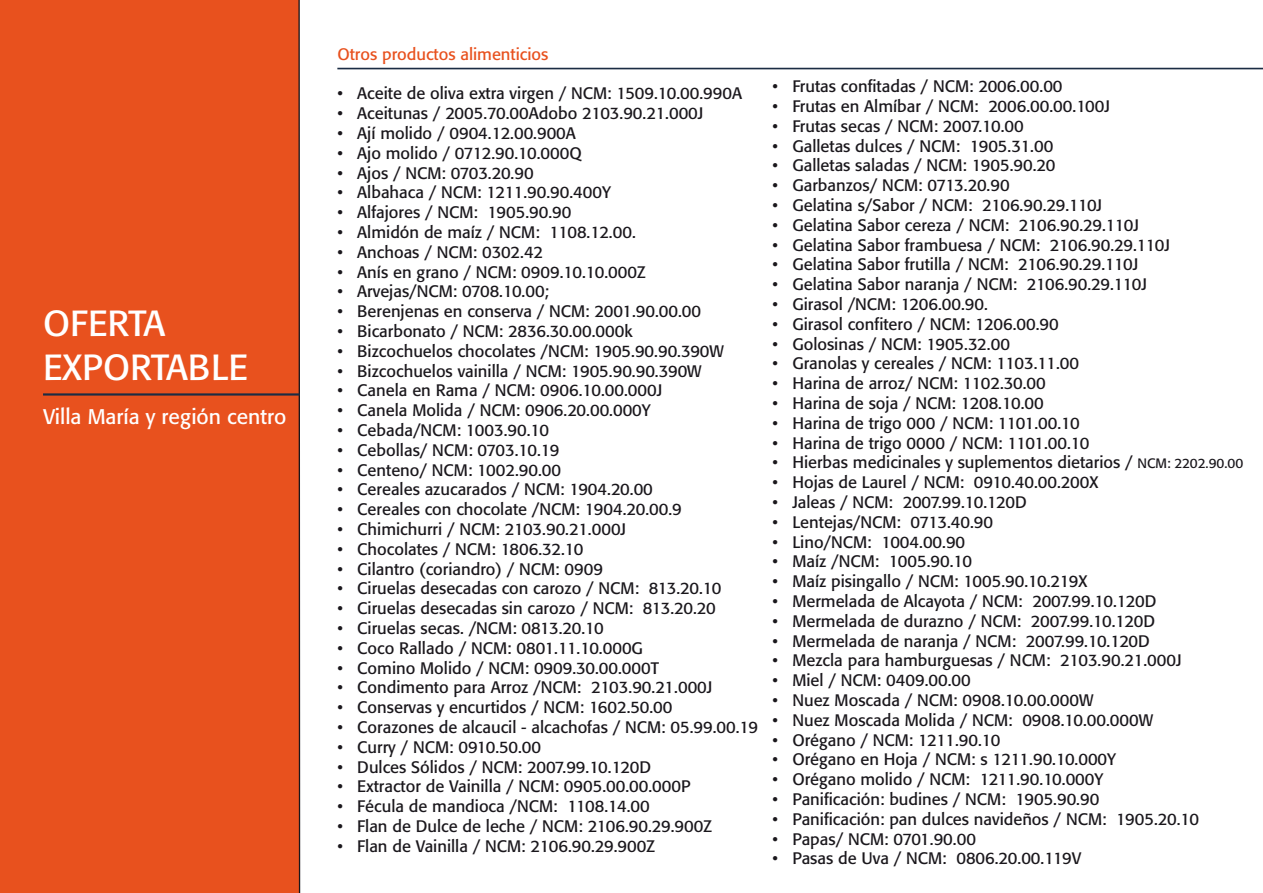
<style>
.page{position:relative;width:1263px;height:893px;background:#fff}
.page>*{position:absolute;margin:0;border:0;box-sizing:border-box;transform-origin:0 0}
.t1{font:36px/43.2px "Formata";color:#fff}
.t2{font:21px "Formata";color:#fff}
.t3{font:16.5px "Formata";color:#1a171c}
.t4{font:16.5px "Formata";color:#e8511e}
.s1{font-size:13.5px}
</style>
<div class="page">
<div style="left:0;top:0;width:300px;height:893px;background:#e8511e"></div>
<hr style="left:43px;top:393px;width:257px;height:3px;background:#1b2c44">
<hr style="left:337px;top:68px;width:926px;height:1px;background:#1b2c44">
<h1 class="t1" style="left:43px;top:302px;width:206px">OFERTA<br>EXPORTABLE</h1>
<p class="t2" style="left:43px;top:404px;width:245px">Villa María y región centro</p>
<p class="t4" style="left:337px;top:44px;width:213px">Otros productos alimenticios</p>
<p class="t3" style="left:337px;top:83px;width:406px">• Aceite de oliva extra virgen / NCM: 1509.10.00.990A</p>
<p class="t3" style="left:337px;top:103px;width:368px">• Aceitunas / 2005.70.00Adobo 2103.90.21.000J</p>
<p class="t3" style="left:337px;top:123px;width:240px">• Ají molido / 0904.12.00.900A</p>
<p class="t3" style="left:337px;top:143px;width:246px">• Ajo molido / 0712.90.10.000Q</p>
<p class="t3" style="left:337px;top:163px;width:198px">• Ajos / NCM: 0703.20.90</p>
<p class="t3" style="left:337px;top:182px;width:275px">• Albahaca / NCM: 1211.90.90.400Y</p>
<p class="t3" style="left:337px;top:202px;width:236px">• Alfajores / NCM: 1905.90.90</p>
<p class="t3" style="left:337px;top:222px;width:300px">• Almidón de maíz / NCM: 1108.12.00.</p>
<p class="t3" style="left:337px;top:242px;width:207px">• Anchoas / NCM: 0302.42</p>
<p class="t3" style="left:337px;top:262px;width:310px">• Anís en grano / NCM: 0909.10.10.000Z</p>
<p class="t3" style="left:337px;top:281px;width:213px">• Arvejas/NCM: 0708.10.00;</p>
<p class="t3" style="left:337px;top:301px;width:365px">• Berenjenas en conserva / NCM: 2001.90.00.00</p>
<p class="t3" style="left:337px;top:321px;width:297px">• Bicarbonato / NCM: 2836.30.00.000k</p>
<p class="t3" style="left:337px;top:341px;width:388px">• Bizcochuelos chocolates /NCM: 1905.90.90.390W</p>
<p class="t3" style="left:337px;top:361px;width:366px">• Bizcochuelos vainilla / NCM: 1905.90.90.390W</p>
<p class="t3" style="left:337px;top:380px;width:326px">• Canela en Rama / NCM: 0906.10.00.000J</p>
<p class="t3" style="left:337px;top:400px;width:315px">• Canela Molida / NCM: 0906.20.00.000Y</p>
<p class="t3" style="left:337px;top:420px;width:213px">• Cebada/NCM: 1003.90.10</p>
<p class="t3" style="left:337px;top:440px;width:224px">• Cebollas/ NCM: 0703.10.19</p>
<p class="t3" style="left:337px;top:460px;width:225px">• Centeno/ NCM: 1002.90.00</p>
<p class="t3" style="left:337px;top:479px;width:317px">• Cereales azucarados / NCM: 1904.20.00</p>
<p class="t3" style="left:337px;top:499px;width:346px">• Cereales con chocolate /NCM: 1904.20.00.9</p>
<p class="t3" style="left:337px;top:519px;width:290px">• Chimichurri / NCM: 2103.90.21.000J</p>
<p class="t3" style="left:337px;top:539px;width:248px">• Chocolates / NCM: 1806.32.10</p>
<p class="t3" style="left:337px;top:559px;width:267px">• Cilantro (coriandro) / NCM: 0909</p>
<p class="t3" style="left:337px;top:578px;width:385px">• Ciruelas desecadas con carozo / NCM: 813.20.10</p>
<p class="t3" style="left:337px;top:598px;width:380px">• Ciruelas desecadas sin carozo / NCM: 813.20.20</p>
<p class="t3" style="left:337px;top:618px;width:268px">• Ciruelas secas. /NCM: 0813.20.10</p>
<p class="t3" style="left:337px;top:638px;width:307px">• Coco Rallado / NCM: 0801.11.10.000G</p>
<p class="t3" style="left:337px;top:658px;width:323px">• Comino Molido / NCM: 0909.30.00.000T</p>
<p class="t3" style="left:337px;top:677px;width:376px">• Condimento para Arroz /NCM: 2103.90.21.000J</p>
<p class="t3" style="left:337px;top:697px;width:337px">• Conservas y encurtidos / NCM: 1602.50.00</p>
<p class="t3" style="left:337px;top:717px;width:422px">• Corazones de alcaucil - alcachofas / NCM: 05.99.00.19</p>
<p class="t3" style="left:337px;top:737px;width:205px">• Curry / NCM: 0910.50.00</p>
<p class="t3" style="left:337px;top:757px;width:315px">• Dulces Sólidos / NCM: 2007.99.10.120D</p>
<p class="t3" style="left:337px;top:776px;width:355px">• Extractor de Vainilla / NCM: 0905.00.00.000P</p>
<p class="t3" style="left:337px;top:796px;width:314px">• Fécula de mandioca /NCM: 1108.14.00</p>
<p class="t3" style="left:337px;top:816px;width:376px">• Flan de Dulce de leche / NCM: 2106.90.29.900Z</p>
<p class="t3" style="left:337px;top:836px;width:319px">• Flan de Vainilla / NCM: 2106.90.29.900Z</p>
<p class="t3" style="left:772px;top:76px;width:292px">• Frutas confitadas / NCM: 2006.00.00</p>
<p class="t3" style="left:772px;top:96px;width:339px">• Frutas en Almíbar / NCM: 2006.00.00.100J</p>
<p class="t3" style="left:772px;top:116px;width:253px">• Frutas secas / NCM: 2007.10.00</p>
<p class="t3" style="left:772px;top:136px;width:282px">• Galletas dulces / NCM: 1905.31.00</p>
<p class="t3" style="left:772px;top:156px;width:284px">• Galletas saladas / NCM: 1905.90.20</p>
<p class="t3" style="left:772px;top:175px;width:239px">• Garbanzos/ NCM: 0713.20.90</p>
<p class="t3" style="left:772px;top:195px;width:331px">• Gelatina s/Sabor / NCM: 2106.90.29.110J</p>
<p class="t3" style="left:772px;top:215px;width:368px">• Gelatina Sabor cereza / NCM: 2106.90.29.110J</p>
<p class="t3" style="left:772px;top:235px;width:399px">• Gelatina Sabor frambuesa / NCM: 2106.90.29.110J</p>
<p class="t3" style="left:772px;top:255px;width:367px">• Gelatina Sabor frutilla / NCM: 2106.90.29.110J</p>
<p class="t3" style="left:772px;top:274px;width:376px">• Gelatina Sabor naranja / NCM: 2106.90.29.110J</p>
<p class="t3" style="left:772px;top:294px;width:217px">• Girasol /NCM: 1206.00.90.</p>
<p class="t3" style="left:772px;top:314px;width:288px">• Girasol confitero / NCM: 1206.00.90</p>
<p class="t3" style="left:772px;top:334px;width:239px">• Golosinas / NCM: 1905.32.00</p>
<p class="t3" style="left:772px;top:354px;width:308px">• Granolas y cereales / NCM: 1103.11.00</p>
<p class="t3" style="left:772px;top:373px;width:275px">• Harina de arroz/ NCM: 1102.30.00</p>
<p class="t3" style="left:772px;top:393px;width:273px">• Harina de soja / NCM: 1208.10.00</p>
<p class="t3" style="left:772px;top:413px;width:309px">• Harina de trigo 000 / NCM: 1101.00.10</p>
<p class="t3" style="left:772px;top:433px;width:318px">• Harina de trigo 0000 / NCM: 1101.00.10</p>
<p class="t3" style="left:772px;top:453px;width:472px">• Hierbas medicinales y suplementos dietarios / <span class="s1">NCM: 2202.90.00</span></p>
<p class="t3" style="left:772px;top:472px;width:327px">• Hojas de Laurel / NCM: 0910.40.00.200X</p>
<p class="t3" style="left:772px;top:492px;width:256px">• Jaleas / NCM: 2007.99.10.120D</p>
<p class="t3" style="left:772px;top:512px;width:222px">• Lentejas/NCM: 0713.40.90</p>
<p class="t3" style="left:772px;top:532px;width:194px">• Lino/NCM: 1004.00.90</p>
<p class="t3" style="left:772px;top:552px;width:201px">• Maíz /NCM: 1005.90.10</p>
<p class="t3" style="left:772px;top:571px;width:316px">• Maíz pisingallo / NCM: 1005.90.10.219X</p>
<p class="t3" style="left:772px;top:591px;width:386px">• Mermelada de Alcayota / NCM: 2007.99.10.120D</p>
<p class="t3" style="left:772px;top:611px;width:384px">• Mermelada de durazno / NCM: 2007.99.10.120D</p>
<p class="t3" style="left:772px;top:631px;width:379px">• Mermelada de naranja / NCM: 2007.99.10.120D</p>
<p class="t3" style="left:772px;top:651px;width:411px">• Mezcla para hamburguesas / NCM: 2103.90.21.000J</p>
<p class="t3" style="left:772px;top:670px;width:200px">• Miel / NCM: 0409.00.00</p>
<p class="t3" style="left:772px;top:690px;width:322px">• Nuez Moscada / NCM: 0908.10.00.000W</p>
<p class="t3" style="left:772px;top:710px;width:382px">• Nuez Moscada Molida / NCM: 0908.10.00.000W</p>
<p class="t3" style="left:772px;top:730px;width:229px">• Orégano / NCM: 1211.90.10</p>
<p class="t3" style="left:772px;top:750px;width:345px">• Orégano en Hoja / NCM: s 1211.90.10.000Y</p>
<p class="t3" style="left:772px;top:769px;width:333px">• Orégano molido / NCM: 1211.90.10.000Y</p>
<p class="t3" style="left:772px;top:789px;width:328px">• Panificación: budines / NCM: 1905.90.90</p>
<p class="t3" style="left:772px;top:809px;width:428px">• Panificación: pan dulces navideños / NCM: 1905.20.10</p>
<p class="t3" style="left:772px;top:829px;width:205px">• Papas/ NCM: 0701.90.00</p>
<p class="t3" style="left:772px;top:849px;width:311px">• Pasas de Uva / NCM: 0806.20.00.119V</p>
</div>
